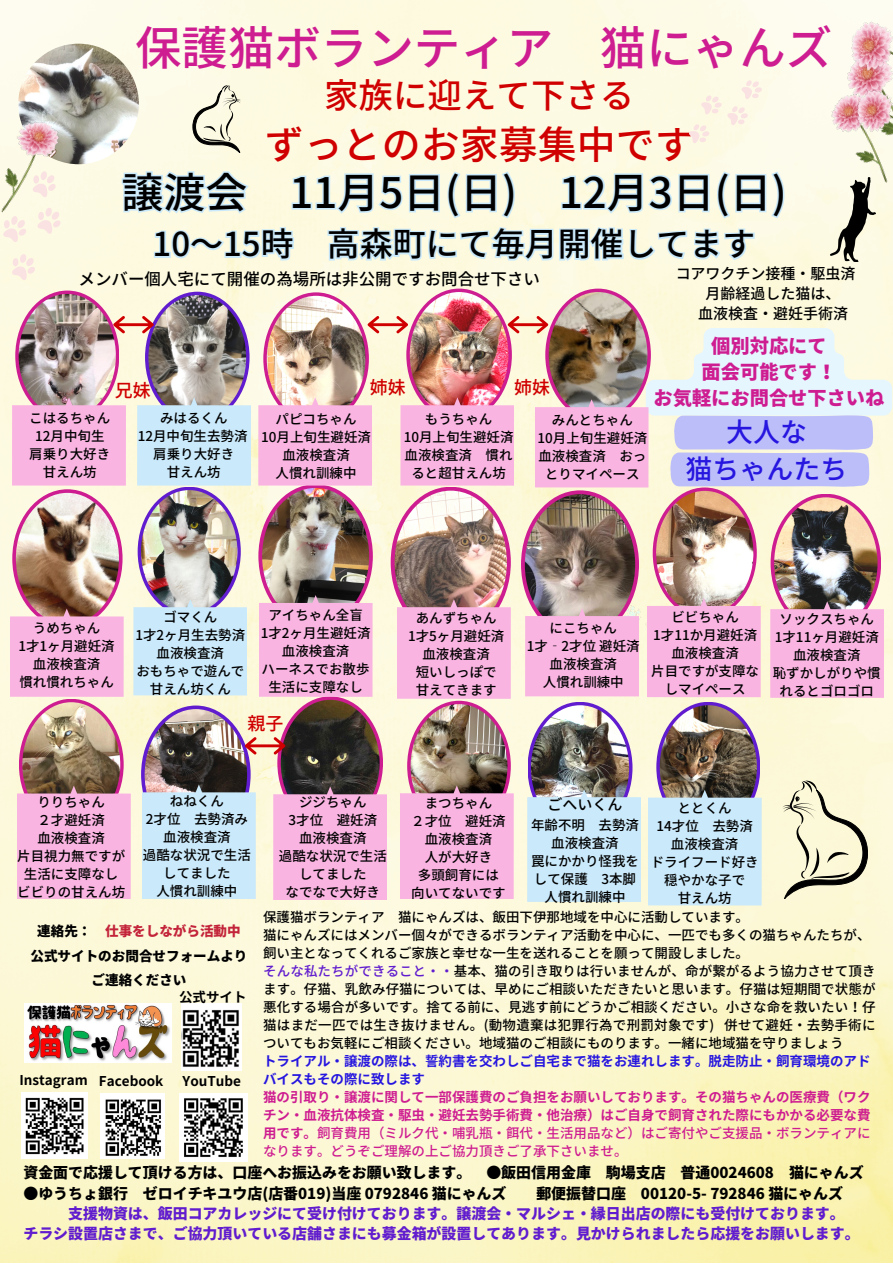
<style>
.page{position:relative;width:893px;height:1264px;background:#fff}
.page>*{position:absolute;margin:0;border:0;box-sizing:border-box;transform-origin:0 0}
.t1{font:500 46.5px "Noto Sans JP";color:#ce1c91}
.t2{font:500 42px "Noto Sans JP";color:#000}
.t3{font:500 39px "Noto Sans JP";color:#d00000}
.t4{font:500 34.5px "Noto Sans JP";color:#d00000}
.t5{font:500 33px "Noto Sans JP";color:#000}
.t6{font:500 27px "Noto Sans JP";color:#2616df}
.t7{font:900 19.2px "Noto Sans JP";color:#ce1c91}
.t8{font:500 18px "Noto Sans JP";color:#d00000}
.t9{font:500 16.5px "Noto Sans JP";color:#000}
.t10{font:900 15px "Noto Sans JP";color:#000}
.t11{font:900 15px "Noto Sans JP";color:#601cce}
.t12{font:500 15px "Noto Sans JP";color:#000}
.t13{font:500 13.5px/18px "Noto Sans JP";color:#000;text-align:center}
.t14{font:700 13.5px/18px "Noto Sans JP";color:#ce1c91;text-align:justify}
.t15{font:700 13.5px/18px "Noto Sans JP";color:#2616df}
.t16{font:700 13.5px "Noto Sans JP";color:#000}
.t17{font:900 13.5px "Noto Sans JP";color:#000}
.t18{font:900 13.5px "Noto Sans JP";color:#c32439}
.s1{color:#000}
.s2{color:#601cce}
.s3{font-weight:500}
</style>
<div class="page">
<img style="left:0;top:0;width:892px;height:1262px">
<img style="left:18px;top:44px;width:121px;height:120px">
<img style="left:25px;top:1003px;width:147px;height:59px">
<img style="left:181px;top:1003px;width:61px;height:67px">
<img style="left:22px;top:1092px;width:65px;height:66px">
<img style="left:101px;top:1093px;width:64px;height:65px">
<img style="left:179px;top:1093px;width:68px;height:68px">
<svg style="left:193px;top:85px;width:48px;height:68px;background:#d4d2bf"></svg>
<svg style="left:686px;top:77px;width:78px;height:69px;background:#fcf7e4"></svg>
<img style="left:825px;top:89px;width:14px;height:79px">
<img style="left:0;top:168px;width:892px;height:737px">
<img style="left:839px;top:47px;width:9px;height:125px">
<img style="left:840px;top:14px;width:52px;height:106px">
<img style="left:848px;top:83px;width:44px;height:91px">
<img style="left:0;top:113px;width:64px;height:106px">
<p class="t1" style="left:135px;top:11px;width:698px">保護猫ボランティア 猫にゃんズ</p>
<p class="t4" style="left:324px;top:68px;width:312px">家族に迎えて下さる</p>
<p class="t3" style="left:265px;top:114px;width:430px">ずっとのお家募集中です</p>
<p class="t2" style="left:122px;top:159px;width:666px">譲渡会 11月5日 (日) 12月3日 (日)</p>
<p class="t5" style="left:153px;top:218px;width:604px">10～15時 高森町にて毎月開催してます</p>
<p class="t12" style="left:675px;top:261px;width:181px">コアワクチン接種・駆虫済</p>
<p class="t12" style="left:705px;top:281px;width:136px">月齢経過した猫は、</p>
<p class="t12" style="left:698px;top:302px;width:151px">血液検査・避妊手術済</p>
<p class="t9" style="left:79px;top:266px;width:463px">メンバー個人宅にて開催の為場所は非公開ですお問合せ下さい</p>
<p class="t8" style="left:115px;top:376px;width:37px">兄妹</p>
<p class="t13" style="left:29px;top:408px;width:82px">こはるちゃん</p>
<p class="t13" style="left:35px;top:426px;width:69px">12月中旬生</p>
<p class="t13" style="left:29px;top:444px;width:82px">肩乗り大好き</p>
<p class="t13" style="left:43px;top:462px;width:55px">甘えん坊</p>
<p class="t13" style="left:160px;top:408px;width:69px">みはるくん</p>
<p class="t13" style="left:138px;top:426px;width:111px">12月中旬生去勢済肩乗り大好き</p>
<p class="t13" style="left:167px;top:462px;width:55px">甘えん坊</p>
<p class="t7" style="left:711px;top:331px;width:117px">個別対応にて</p>
<p class="t7" style="left:701px;top:357px;width:136px">面会可能です！</p>
<p class="t7" style="left:653px;top:383px;width:232px">お気軽にお問合せ下さいね</p>
<p class="t6" style="left:726px;top:410px;width:82px">大人な</p>
<p class="t6" style="left:685px;top:447px;width:163px">猫ちゃんたち</p>
<p class="t8" style="left:370px;top:372px;width:37px">姉妹</p>
<p class="t8" style="left:514px;top:372px;width:37px">姉妹</p>
<p class="t13" style="left:275px;top:409px;width:82px">パピコちゃん</p>
<p class="t13" style="left:261px;top:427px;width:111px">10月上旬生避妊済</p>
<p class="t13" style="left:282px;top:445px;width:69px">血液検査済</p>
<p class="t13" style="left:275px;top:463px;width:82px">人慣れ訓練中</p>
<p class="t13" style="left:425px;top:409px;width:69px">もうちゃん</p>
<p class="t13" style="left:403px;top:427px;width:111px">10月上旬生避妊済</p>
<p class="t13" style="left:404px;top:445px;width:109px">血液検査済 慣れると超甘えん坊</p>
<p class="t13" style="left:552px;top:410px;width:82px">みんとちゃん</p>
<p class="t13" style="left:537px;top:428px;width:111px">10月上旬生避妊済</p>
<p class="t13" style="left:538px;top:446px;width:109px">血液検査済 おっとりマイペース</p>
<p class="t13" style="left:33px;top:618px;width:69px">うめちゃん</p>
<p class="t13" style="left:18px;top:636px;width:98px">1才1ヶ月避妊済</p>
<p class="t13" style="left:33px;top:654px;width:69px">血液検査済</p>
<p class="t13" style="left:19px;top:672px;width:96px">慣れ慣れちゃん</p>
<p class="t13" style="left:268px;top:605px;width:96px">アイちゃん全盲</p>
<p class="t13" style="left:261px;top:623px;width:111px">1才2ヶ月生避妊済</p>
<p class="t13" style="left:282px;top:641px;width:69px">血液検査済</p>
<p class="t13" style="left:261px;top:659px;width:109px">ハーネスでお散歩</p>
<p class="t13" style="left:268px;top:677px;width:96px">生活に支障なし</p>
<p class="t8" style="left:247px;top:709px;width:36px">親子</p>
<p class="t13" style="left:163px;top:607px;width:55px">ゴマくん</p>
<p class="t13" style="left:135px;top:625px;width:111px">1才2ヶ月生去勢済</p>
<p class="t13" style="left:157px;top:643px;width:69px">血液検査済</p>
<p class="t13" style="left:136px;top:661px;width:109px">おもちゃで遊んで</p>
<p class="t13" style="left:150px;top:679px;width:82px">甘えん坊くん</p>
<p class="t13" style="left:415px;top:608px;width:82px">あんずちゃん</p>
<p class="t13" style="left:408px;top:626px;width:98px">1才5ヶ月避妊済</p>
<p class="t13" style="left:422px;top:644px;width:69px">血液検査済</p>
<p class="t13" style="left:415px;top:662px;width:82px">短いしっぽで</p>
<p class="t13" style="left:415px;top:680px;width:82px">甘えてきます</p>
<p class="t13" style="left:549px;top:618px;width:69px">にこちゃん</p>
<p class="t13" style="left:527px;top:636px;width:114px">1才‐2才位避妊済</p>
<p class="t13" style="left:549px;top:654px;width:69px">血液検査済</p>
<p class="t13" style="left:543px;top:672px;width:82px">人慣れ訓練中</p>
<p class="t13" style="left:671px;top:607px;width:69px">ビビちゃん</p>
<p class="t13" style="left:653px;top:625px;width:105px">1才11か月避妊済</p>
<p class="t13" style="left:671px;top:643px;width:69px">血液検査済</p>
<p class="t13" style="left:651px;top:661px;width:109px">片目ですが支障なしマイペース</p>
<p class="t13" style="left:779px;top:609px;width:96px">ソックスちゃん</p>
<p class="t13" style="left:774px;top:627px;width:105px">1才11ヶ月避妊済</p>
<p class="t13" style="left:793px;top:645px;width:69px">血液検査済</p>
<p class="t13" style="left:772px;top:663px;width:109px">恥ずかしがりや慣れるとゴロゴロ</p>
<p class="t13" style="left:37px;top:792px;width:69px">りりちゃん</p>
<p class="t13" style="left:37px;top:810px;width:69px">２才避妊済</p>
<p class="t13" style="left:37px;top:828px;width:69px">血液検査済</p>
<p class="t13" style="left:17px;top:846px;width:109px">片目視力無ですが生活に支障なし</p>
<p class="t13" style="left:17px;top:882px;width:109px">ビビりの甘えん坊</p>
<p class="t13" style="left:170px;top:791px;width:55px">ねねくん</p>
<p class="t13" style="left:146px;top:809px;width:104px">2才位 去勢済み</p>
<p class="t13" style="left:163px;top:827px;width:69px">血液検査済</p>
<p class="t13" style="left:143px;top:845px;width:109px">過酷な状況で生活してました</p>
<p class="t13" style="left:156px;top:881px;width:82px">人慣れ訓練中</p>
<p class="t13" style="left:299px;top:792px;width:69px">ジジちゃん</p>
<p class="t13" style="left:288px;top:810px;width:90px">3才位 避妊済</p>
<p class="t13" style="left:299px;top:828px;width:69px">血液検査済</p>
<p class="t13" style="left:279px;top:846px;width:109px">過酷な状況で生活してました</p>
<p class="t13" style="left:285px;top:882px;width:96px">なでなで大好き</p>
<p class="t13" style="left:424px;top:793px;width:69px">まつちゃん</p>
<p class="t13" style="left:411px;top:811px;width:96px">２才位 避妊済</p>
<p class="t13" style="left:424px;top:829px;width:69px">血液検査済</p>
<p class="t13" style="left:424px;top:847px;width:69px">人が大好き</p>
<p class="t13" style="left:418px;top:865px;width:82px">多頭飼育には</p>
<p class="t13" style="left:411px;top:883px;width:96px">向いてないです</p>
<p class="t12" style="left:547px;top:792px;width:76px">ごへいくん</p>
<p class="t13" style="left:531px;top:815px;width:109px">年齢不明 去勢済</p>
<p class="t13" style="left:551px;top:833px;width:69px">血液検査済</p>
<p class="t13" style="left:531px;top:851px;width:109px;text-align:left">罠にかかり怪我をして保護 3本脚</p>
<p class="t13" style="left:544px;top:887px;width:82px">人慣れ訓練中</p>
<p class="t13" style="left:677px;top:798px;width:55px">ととくん</p>
<p class="t13" style="left:656px;top:816px;width:98px">14才位 去勢済</p>
<p class="t13" style="left:671px;top:834px;width:69px">血液検査済</p>
<p class="t13" style="left:650px;top:852px;width:109px">ドライフード好き</p>
<p class="t13" style="left:664px;top:870px;width:82px">穏やかな子で</p>
<p class="t13" style="left:677px;top:888px;width:55px">甘えん坊</p>
<p class="t18" style="left:37px;top:920px;width:205px"><span class="s1">連絡先：</span> 仕事をしながら活動中</p>
<p class="t17" style="left:30px;top:945px;width:218px">公式サイトのお問合せフォームより</p>
<p class="t17" style="left:91px;top:969px;width:96px">ご連絡ください</p>
<p class="t16" style="left:179px;top:986px;width:69px">公式サイト</p>
<p class="t16" style="left:19px;top:1069px;width:70px">Instagram</p>
<p class="t16" style="left:99px;top:1070px;width:66px">Facebook</p>
<p class="t16" style="left:182px;top:1070px;width:60px">YouTube</p>
<p class="t13" style="left:263px;top:907px;width:487px">保護猫ボランティア 猫にゃんズは、飯田下伊那地域を中心に活動しています。</p>
<p class="t13" style="left:263px;top:925px;width:608px">猫にゃんズにはメンバー個々ができるボランティア活動を中心に、一匹でも多くの猫ちゃんたちが、</p>
<p class="t13" style="left:263px;top:943px;width:487px">飼い主となってくれるご家族と幸せな一生を送れることを願って開設しました。</p>
<p class="t13" style="left:263px;top:961px;width:614px;text-align:justify"><span class="s2">そんな私たちができること・・</span>基本、猫の引き取りは行いませんが、命が繋がるよう協力させて頂きます。仔猫、乳飲み仔猫については、早めにご相談いただきたいと思います。仔猫は短期間で状態が悪化する場合が多いです。捨てる前に、見逃す前にどうかご相談ください。小さな命を救いたい！仔猫はまだ一匹では生き抜けません。(動物遺棄は犯罪行為で刑罰対象です) 併せて避妊・去勢手術についてもお気軽にご相談ください。地域猫のご相談にものります。一緒に地域猫を守りましょう</p>
<p class="t15" style="left:263px;top:1051px;width:608px">トライアル・譲渡の際は、誓約書を交わしご自宅まで猫をお連れします。脱走防止・飼育環境のアドバイスもその際に致します</p>
<p class="t14" style="left:263px;top:1087px;width:608px">猫の引取り・譲渡に関して一部保護費のご負担をお願いしております。その猫ちゃんの医療費（ワクチン・血液抗体検査・駆虫・避妊去勢手術費・他治療）はご自身で飼育された際にもかかる必要な費用です。<span class="s3">飼育費用（ミルク代・哺乳瓶・餌代・生活用品など）はご寄付やご支援品・ボランティアになります。どうぞご理解の上ご協力頂きご了承下さいませ。</span></p>
<p class="t10" style="left:23px;top:1160px;width:841px">資金面で応援して頂ける方は、口座へお振込みをお願い致します。 ●飯田信用金庫 駒場支店 普通0024608 猫にゃんズ</p>
<p class="t10" style="left:23px;top:1181px;width:484px">●ゆうちょ銀行 ゼロイチキユウ店(店番019)当座 0792846 猫にゃんズ</p>
<p class="t10" style="left:536px;top:1181px;width:308px">郵便振替口座 00120-5- 792846 猫にゃんズ</p>
<p class="t11" style="left:68px;top:1201px;width:778px">支援物資は、飯田コアカレッジにて受け付けております。譲渡会・マルシェ・縁日出店の際にも受付けております。</p>
<p class="t11" style="left:23px;top:1221px;width:837px">チラシ設置店さまで、ご協力頂いている店舗さまにも募金箱が設置してあります。見かけられましたら応援をお願いします。</p>
</div>
